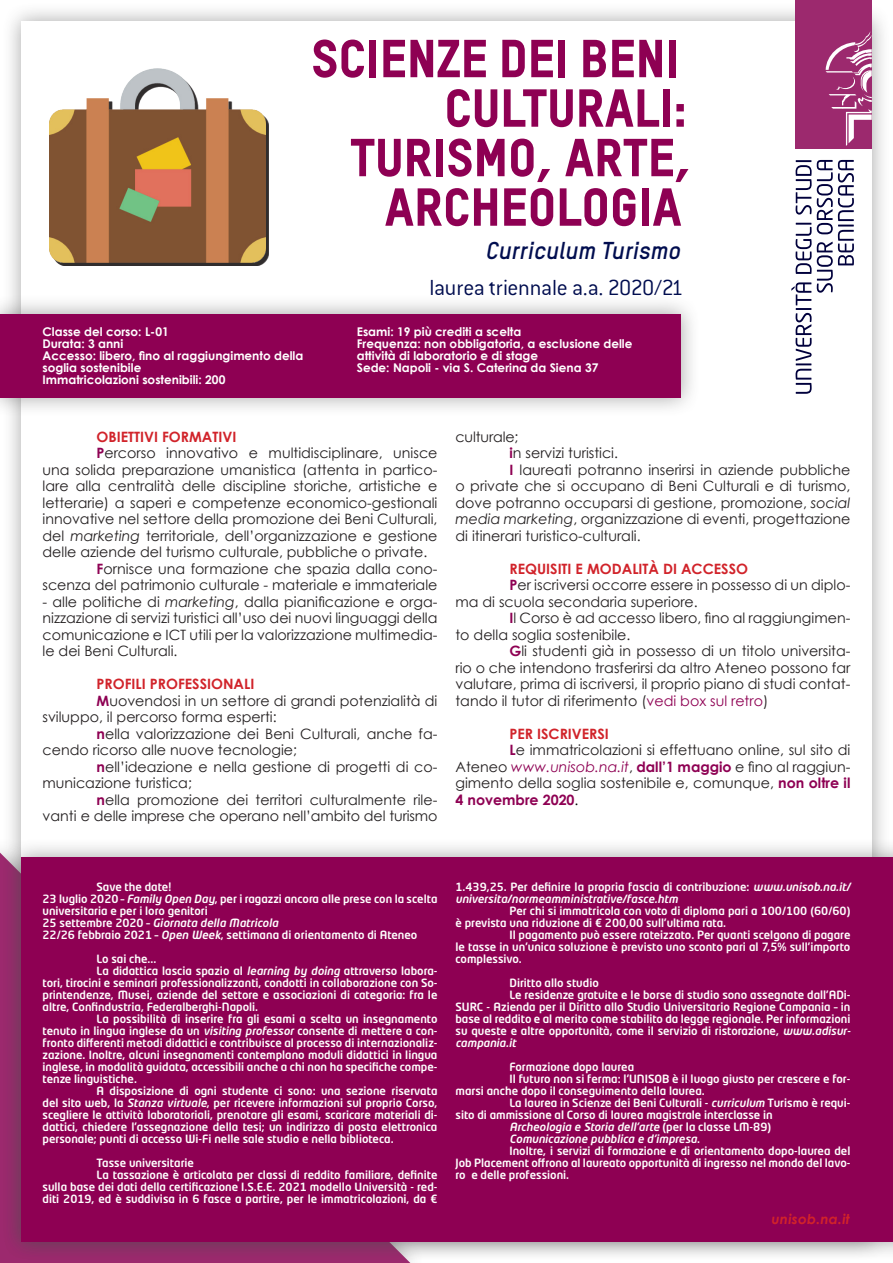
<style>
.page{position:relative;width:893px;height:1263px;background:#fff}
.page>*{position:absolute;margin:0;border:0;box-sizing:border-box;transform-origin:0 0}
.t1{font:52.5px "TSTARPRO Headline";letter-spacing:-.01em;color:#8e0053}
.t2{font:300 24px "Conduit ITC Std";letter-spacing:-.02em;color:#010d4f}
.t3{font:italic 700 24px "TSTARPRO";color:#010d4f}
.t4{font:14.25px/16.5px "Century Gothic";color:#231f20;text-align:justify}
.t5{font:700 14.25px "Century Gothic";color:#d1232a}
.t6{font:italic 700 13.65px "Century Gothic";letter-spacing:.02em;color:#d1232a}
.t7{font:700 12px/12px "Century Gothic";color:#fff}
.t8{font:500 11.25px/12px "Neo Tech Pro";color:#fff;text-align:justify}
.t9{font:italic 500 11.25px/12px "Neo Tech Pro";color:#fff}
.s1{font-weight:700;color:#8e0053}
.s2{font-style:italic}
.s3{color:#8e0053}
.s4{font-style:italic;color:#8e0053}
.s5{color:#000}
.s6{font-style:normal}
</style>
<div class="page">
<div style="left:2px;top:2px;width:890px;height:1259px;background:#4d4d4d;opacity:.5"></div>
<div style="left:21px;top:21px;width:851px;height:1221px;background:#fff"></div>
<div style="left:1px;top:837px;width:892px;height:425px;background:#4d4d4d;opacity:.5"></div>
<div style="left:21px;top:857px;width:872px;height:385px;background:#8e0053"></div>
<div style="left:0;top:294px;width:700px;height:124px;background:#4d4d4d;opacity:.5"></div>
<div style="left:0;top:314px;width:680px;height:84px;background:#8e0053"></div>
<img style="left:50px;top:68px;width:215px;height:198px">
<div style="left:795px;top:0;width:77px;height:149px;background:#9c296e"></div>
<svg style="left:826px;top:31px;width:46px;height:115px"></svg>
<svg style="left:791px;top:160px;width:63px;height:234px"></svg>
<p class="t1" style="left:311px;top:26px;width:370px">SCIENZE DEI BENI</p>
<p class="t1" style="left:444px;top:75px;width:245px">CULTURALI:</p>
<p class="t1" style="left:350px;top:125px;width:344px">TURISMO, ARTE,</p>
<p class="t1" style="left:384px;top:174px;width:299px">ARCHEOLOGIA</p>
<p class="t3" style="left:485px;top:235px;width:202px">Curriculum Turismo</p>
<p class="t2" style="left:430px;top:273px;width:255px">laurea triennale a.a. 2020/21</p>
<p class="t7" style="left:43px;top:326px;width:128px">Classe del corso: L-01</p>
<p class="t7" style="left:43px;top:338px;width:82px">Durata: 3 anni</p>
<p class="t7" style="left:43px;top:350px;width:262px">Accesso: libero, fino al raggiungimento della soglia sostenibile</p>
<p class="t7" style="left:43px;top:374px;width:184px">Immatricolazioni sostenibili: 200</p>
<p class="t7" style="left:357px;top:326px;width:166px">Esami: 19 più crediti a scelta</p>
<p class="t7" style="left:357px;top:338px;width:277px">Frequenza: non obbligatoria, a esclusione delle attività di laboratorio e di stage</p>
<p class="t7" style="left:357px;top:362px;width:243px">Sede: Napoli - via S. Caterina da Siena 37</p>
<p class="t5" style="left:97px;top:427px;width:141px">OBIETTIVI FORMATIVI</p>
<p class="t4" style="left:43px;top:445px;width:396px;text-indent:54px"><span class="s1">P</span>ercorso innovativo e multidisciplinare, unisce una solida preparazione umanistica (attenta in partico&shy;lare alla centralità delle discipline storiche, artistiche e letterarie) a saperi e competenze economico-gestionali innovative nel settore della promozione dei Beni Culturali, del <span class="s2">marketing</span> territoriale, dell’organizzazione e gestione delle aziende del turismo culturale, pubbliche o private.</p>
<p class="t4" style="left:43px;top:560px;width:396px;text-align:right"><span class="s1">F</span>ornisce una formazione che spazia dalla cono-<br>scenza del patrimonio culturale - materiale e immateriale</p>
<p class="t4" style="left:43px;top:593px;width:396px">- alle politiche di <span class="s2">marketing</span>, dalla pianificazione e orga&shy;nizzazione di servizi turistici all’uso dei nuovi linguaggi della comunicazione e ICT utili per la valorizzazione multimedia&shy;le dei Beni Culturali.</p>
<p class="t5" style="left:97px;top:675px;width:159px">PROFILI PROFESSIONALI</p>
<p class="t4" style="left:43px;top:692px;width:396px;text-indent:54px"><span class="s1">M</span>uovendosi in un settore di grandi potenzialità di sviluppo, il percorso forma esperti:</p>
<p class="t4" style="left:43px;top:725px;width:396px;text-indent:54px"><span class="s1">n</span>ella valorizzazione dei Beni Culturali, anche fa&shy;cendo ricorso alle nuove tecnologie;</p>
<p class="t4" style="left:43px;top:758px;width:396px;text-indent:54px"><span class="s1">n</span>ell’ideazione e nella gestione di progetti di co&shy;municazione turistica;</p>
<p class="t4" style="left:43px;top:791px;width:396px;text-align:right"><span class="s1">n</span>ella promozione dei territori culturalmente rile-<br>vanti e delle imprese che operano nell’ambito del turismo</p>
<p class="t4" style="left:455px;top:428px;width:65px">culturale;</p>
<p class="t4" style="left:509px;top:445px;width:110px"><span class="s1">i</span>n servizi turistici.</p>
<p class="t4" style="left:455px;top:461px;width:396px;text-indent:54px"><span class="s1">I</span> laureati potranno inserirsi in aziende pubbliche o private che si occupano di Beni Culturali e di turismo, dove potranno occuparsi di gestione, promozione, <span class="s2">social media marketing</span>, organizzazione di eventi, progettazione di itinerari turistico-culturali.</p>
<p class="t5" style="left:509px;top:559px;width:240px">REQUISITI E MODALITÀ DI ACCESSO</p>
<p class="t4" style="left:455px;top:577px;width:396px;text-indent:54px"><span class="s1">P</span>er iscriversi occorre essere in possesso di un diplo&shy;ma di scuola secondaria superiore.</p>
<p class="t4" style="left:455px;top:610px;width:396px;text-indent:54px"><span class="s1">I</span>l Corso è ad accesso libero, fino al raggiungimen&shy;to della soglia sostenibile.</p>
<p class="t4" style="left:455px;top:643px;width:396px;text-indent:54px"><span class="s1">G</span>li studenti già in possesso di un titolo universita&shy;rio o che intendono trasferirsi da altro Ateneo possono far valutare, prima di iscriversi, il proprio piano di studi contat&shy;tando il tutor di riferimento (<span class="s3">vedi box sul retro</span>)</p>
<p class="t5" style="left:509px;top:724px;width:101px">PER ISCRIVERSI</p>
<p class="t4" style="left:455px;top:742px;width:396px;text-indent:54px"><span class="s1">L</span>e immatricolazioni si effettuano online, sul sito di Ateneo <span class="s4">www.unisob.na.it</span>, <span class="s1">dall’1 maggio</span> e fino al raggiun&shy;gimento della soglia sostenibile e, comunque, <span class="s1">non oltre il 4 novembre 2020</span><span class="s5">.</span></p>
<p class="t8" style="left:97px;top:881px;width:76px">Save the date!</p>
<p class="t8" style="left:43px;top:893px;width:396px">23 luglio 2020 – <span class="s2">Family Open Day</span>, per i ragazzi ancora alle prese con la scelta universitaria e per i loro genitori</p>
<p class="t9" style="left:43px;top:917px;width:237px"><span class="s6">25 settembre 2020 –</span> Giornata della Matricola</p>
<p class="t8" style="left:43px;top:929px;width:376px">22/26 febbraio 2021 – <span class="s2">Open Week</span>, settimana di orientamento di Ateneo</p>
<p class="t8" style="left:97px;top:953px;width:61px">Lo sai che...</p>
<p class="t8" style="left:43px;top:965px;width:396px;text-indent:54px">La didattica lascia spazio al <span class="s2">learning by doing</span> attraverso labora&shy;tori, tirocini e seminari professionalizzanti, condotti in collaborazione con So&shy;printendenze, Musei, aziende del settore e associazioni di categoria: fra le altre, Confindustria, Federalberghi-Napoli.</p>
<p class="t8" style="left:43px;top:1013px;width:396px;text-indent:54px">La possibilità di inserire fra gli esami a scelta un insegnamento tenuto in lingua inglese da un <span class="s2">visiting professor</span> consente di mettere a con&shy;fronto differenti metodi didattici e contribuisce al processo di internazionaliz&shy;zazione. Inoltre, alcuni insegnamenti contemplano moduli didattici in lingua inglese, in modalità guidata, accessibili anche a chi non ha specifiche compe&shy;tenze linguistiche.</p>
<p class="t8" style="left:43px;top:1085px;width:396px;text-indent:54px">A disposizione di ogni studente ci sono: una sezione riservata del sito web, la <span class="s2">Stanza virtuale</span>, per ricevere informazioni sul proprio Corso, scegliere le attività laboratoriali, prenotare gli esami, scaricare materiali di&shy;dattici, chiedere l’assegnazione della tesi; un indirizzo di posta elettronica personale; punti di accesso Wi-Fi nelle sale studio e nella biblioteca.</p>
<p class="t8" style="left:97px;top:1157px;width:99px">Tasse universitarie</p>
<p class="t8" style="left:43px;top:1169px;width:396px;text-indent:54px">La tassazione è articolata per classi di reddito familiare, definite sulla base dei dati della certificazione I.S.E.E. 2021 modello Università - red&shy;diti 2019, ed è suddivisa in 6 fasce a partire, per le immatricolazioni, da €</p>
<p class="t9" style="left:455px;top:881px;width:396px"><span class="s6">1.439,25. Per definire la propria fascia di contribuzione:</span> www.unisob.na.it/ universita/normeamministrative/fasce.htm</p>
<p class="t8" style="left:455px;top:905px;width:396px;text-indent:54px">Per chi si immatricola con voto di diploma pari a 100/100 (60/60) è prevista una riduzione di € 200,00 sull’ultima rata.</p>
<p class="t8" style="left:455px;top:929px;width:396px;text-indent:54px">Il pagamento può essere rateizzato. Per quanti scelgono di pagare le tasse in un’unica soluzione è previsto uno sconto pari al 7,5% sull’importo complessivo.</p>
<p class="t8" style="left:509px;top:977px;width:91px">Diritto allo studio</p>
<p class="t8" style="left:455px;top:989px;width:397px;text-indent:54px">Le residenze gratuite e le borse di studio sono assegnate dall’ADi-SURC - Azienda per il Diritto allo Studio Universitario Regione Campania – in base al reddito e al merito come stabilito da legge regionale. Per informazioni su queste e altre opportunità, come il servizio di ristorazione, <span class="s2">www.adisur&shy;campania.it</span></p>
<p class="t8" style="left:509px;top:1061px;width:126px">Formazione dopo laurea</p>
<p class="t8" style="left:455px;top:1073px;width:396px;text-indent:54px">Il futuro non si ferma: l’UNISOB è il luogo giusto per crescere e for&shy;marsi anche dopo il conseguimento della laurea.</p>
<p class="t8" style="left:455px;top:1097px;width:396px;text-indent:54px">La laurea in Scienze dei Beni Culturali - <span class="s2">curriculum</span> Turismo è requi&shy;sito di ammissione al Corso di laurea magistrale interclasse in</p>
<p class="t9" style="left:509px;top:1121px;width:263px">Archeologia e Storia dell’arte <span class="s6">(per la classe LM-89)</span></p>
<p class="t9" style="left:509px;top:1133px;width:192px">Comunicazione pubblica e d’impresa<span class="s6">.</span></p>
<p class="t8" style="left:455px;top:1145px;width:396px;text-indent:54px">Inoltre, i servizi di formazione e di orientamento dopo-laurea del Job Placement offrono al laureato opportunità di ingresso nel mondo del lavo&shy;ro e delle professioni.</p>
<p class="t6" style="left:771px;top:1210px;width:80px">unisob.na.it</p>
</div>
